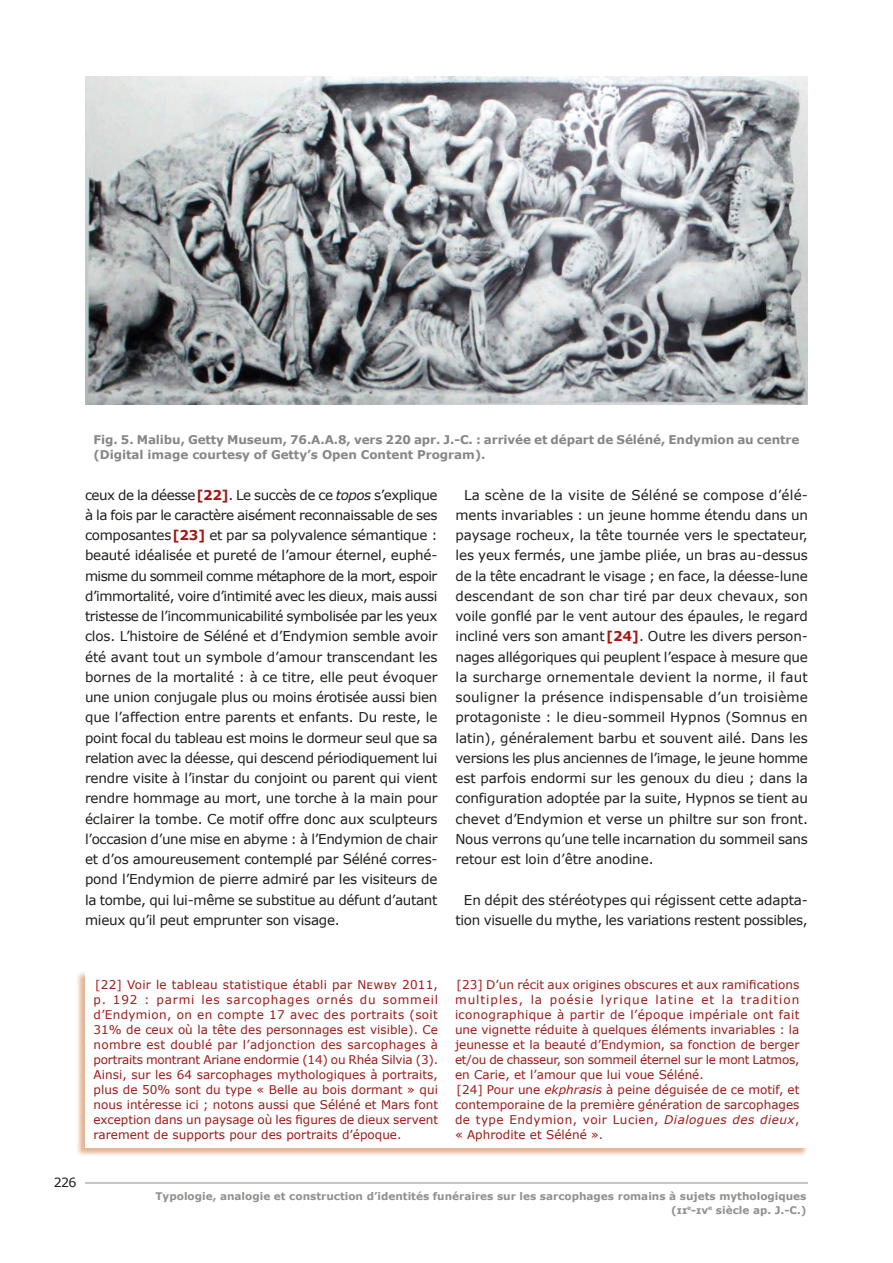
<style>
.page{position:relative;width:893px;height:1263px;background:#fff}
.page>*{position:absolute;margin:0;border:0;box-sizing:border-box;transform-origin:0 0}
.t1{font:13.5px/20.2px "Verdana";letter-spacing:-.02em;color:#1d1d1b;text-align:justify}
.t2{font:12.6px "Verdana";color:#1d1d1b}
.t3{font:12px/15px "Verdana";letter-spacing:.005em;color:#a01915;text-align:justify}
.t4{font:700 12px/15px "Verdana";letter-spacing:-.01em;color:#878787}
.t5{font:700 10.5px/13.5px "Verdana";color:#919190;text-align:right}
.s1{font-weight:700;color:#a01915}
.s2{font-style:italic}
</style>
<div class="page">
<hr style="left:85px;top:1182px;width:723px;height:2px;background:#c7c7c6">
<div style="left:76px;top:971px;width:732px;height:186px;background:#cc6928;opacity:.5"></div>
<div style="left:85px;top:971px;width:723px;height:177px;background:#fff"></div>
<img style="left:85px;top:77px;width:723px;height:328px">
<p class="t4" style="left:94px;top:431px;width:707px">Fig. 5. Malibu, Getty Museum, 76.A.A.8, vers 220 apr. J.‑C. : arrivée et départ de Séléné, Endymion au centre (Digital image courtesy of Getty’s Open Content Program).</p>
<p class="t1" style="left:85px;top:484px;width:354px">ceux de la déesse<span class="s1">[22]</span>. Le succès de ce <span class="s2">topos</span> s’explique à la fois par le caractère aisément reconnaissable de ses composantes<span class="s1">[23]</span> et par sa polyvalence sémantique : beauté idéalisée et pureté de l’amour éternel, euphé&shy;misme du sommeil comme métaphore de la mort, espoir d’immortalité, voire d’intimité avec les dieux, mais aussi tristesse de l’incommunicabilité symbolisée par les yeux clos. L’histoire de Séléné et d’Endymion semble avoir été avant tout un symbole d’amour transcendant les bornes de la mortalité : à ce titre, elle peut évoquer une union conjugale plus ou moins érotisée aussi bien que l’affection entre parents et enfants. Du reste, le point focal du tableau est moins le dormeur seul que sa relation avec la déesse, qui descend périodiquement lui rendre visite à l’instar du conjoint ou parent qui vient rendre hommage au mort, une torche à la main pour éclairer la tombe. Ce motif offre donc aux sculpteurs l’occasion d’une mise en abyme : à l’Endymion de chair et d’os amoureusement contemplé par Séléné corres&shy;pond l’Endymion de pierre admiré par les visiteurs de la tombe, qui lui-même se substitue au défunt d’autant mieux qu’il peut emprunter son visage.</p>
<p class="t1" style="left:455px;top:484px;width:354px;text-indent:9px">La scène de la visite de Séléné se compose d’élé&shy;ments invariables : un jeune homme étendu dans un paysage rocheux, la tête tournée vers le spectateur, les yeux fermés, une jambe pliée, un bras au-dessus de la tête encadrant le visage ; en face, la déesse-lune descendant de son char tiré par deux chevaux, son voile gonflé par le vent autour des épaules, le regard incliné vers son amant<span class="s1">[24]</span>. Outre les divers person&shy;nages allégoriques qui peuplent l’espace à mesure que la surcharge ornementale devient la norme, il faut souligner la présence indispensable d’un troisième protagoniste : le dieu-sommeil Hypnos (Somnus en latin), généralement barbu et souvent ailé. Dans les versions les plus anciennes de l’image, le jeune homme est parfois endormi sur les genoux du dieu ; dans la configuration adoptée par la suite, Hypnos se tient au chevet d’Endymion et verse un philtre sur son front.<br>Nous verrons qu’une telle incarnation du sommeil sans retour est loin d’être anodine.</p>
<p class="t1" style="left:455px;top:889px;width:354px;text-align:right">En dépit des stéréotypes qui régissent cette adapta&shy;tion visuelle du mythe, les variations restent possibles,</p>
<p class="t2" style="left:54px;top:1173px;width:24px">226</p>
<p class="t3" style="left:94px;top:977px;width:346px">[22] Voir le tableau statistique établi par Newby 2011, p. 192 : parmi les sarcophages ornés du sommeil d’Endymion, on en compte 17 avec des portraits (soit 31% de ceux où la tête des personnages est visible). Ce nombre est doublé par l’adjonction des sarcophages à portraits montrant Ariane endormie (14) ou Rhéa Silvia (3).<br>Ainsi, sur les 64 sarcophages mythologiques à portraits, plus de 50% sont du type « Belle au bois dormant » qui nous intéresse ici ; notons aussi que Séléné et Mars font exception dans un paysage où les figures de dieux servent rarement de supports pour des portraits d’époque.</p>
<p class="t3" style="left:455px;top:977px;width:346px;text-align:left">[23] D’un récit aux origines obscures et aux ramifications multiples, la poésie lyrique latine et la tradition iconographique à partir de l’époque impériale ont fait une vignette réduite à quelques éléments invariables : la jeunesse et la beauté d’Endymion, sa fonction de berger et/ou de chasseur, son sommeil éternel sur le mont Latmos, en Carie, et l’amour que lui voue Séléné.<br>[24] Pour une <span class="s2">ekphrasis</span> à peine déguisée de ce motif, et contemporaine de la première génération de sarcophages de type Endymion, voir Lucien, <span class="s2">Dialogues des dieux</span>, « Aphrodite et Séléné ».</p>
<p class="t5" style="left:155px;top:1189px;width:652px">Typologie, analogie et construction d’identités funéraires sur les sarcophages romains à sujets mythologiques (ii<sup>e</sup>-iv<sup>e</sup> siècle ap. J.-C.)</p>
</div>
